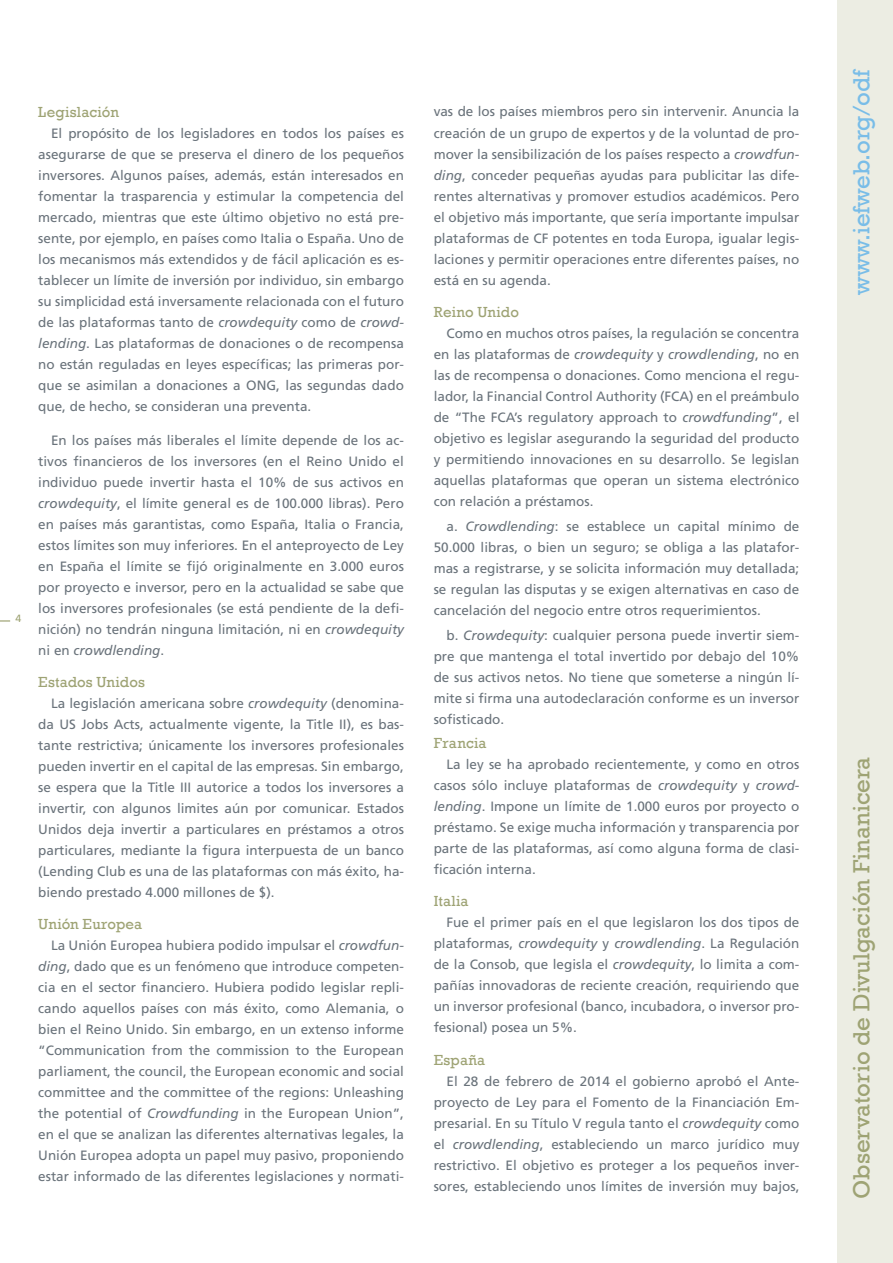
<style>
.page{position:relative;width:893px;height:1263px;background:#fff}
.page>*{position:absolute;margin:0;border:0;box-sizing:border-box;transform-origin:0 0}
.t1{font:24px "Rockwell";color:#9ea374}
.t2{font:24px "Rockwell";color:#79bde8}
.t3{font:15px "Rockwell";letter-spacing:.01em;color:#9ea374}
.t4{font:13.5px/21px "Frutiger";color:#6a737b;text-align:justify}
.t5{font:10.5px "Frutiger";color:#9ea374}
.s1{font-style:italic}
</style>
<div class="page">
<div style="left:838px;top:0;width:55px;height:1263px;background:#ecede3"></div>
<p class="t5" style="left:16px;top:612px;width:7px">4</p>
<p class="t3" style="left:38px;top:103px;width:82px">Legislación</p>
<p class="t4" style="left:38px;top:123px;width:367px;text-indent:13px">El propósito de los legisladores en todos los países es asegurarse de que se preserva el dinero de los pequeños inversores. Algunos países, además, están interesados en fomentar la trasparencia y estimular la competencia del mercado, mientras que este último objetivo no está pre&shy;sente, por ejemplo, en países como Italia o España. Uno de los mecanismos más extendidos y de fácil aplicación es es&shy;tablecer un límite de inversión por individuo, sin embargo su simplicidad está inversamente relacionada con el futuro de las plataformas tanto de <span class="s1">crowdequity</span> como de <span class="s1">crowd&shy;lending</span>. Las plataformas de donaciones o de recompensa no están reguladas en leyes específicas; las primeras por&shy;que se asimilan a donaciones a ONG, las segundas dado que, de hecho, se consideran una preventa.</p>
<p class="t4" style="left:38px;top:429px;width:367px;text-indent:13px">En los países más liberales el límite depende de los ac&shy;tivos financieros de los inversores (en el Reino Unido el individuo puede invertir hasta el 10% de sus activos en <span class="s1">crowdequity</span>, el límite general es de 100.000 libras). Pero en países más garantistas, como España, Italia o Francia, estos límites son muy inferiores. En el anteproyecto de Ley en España el límite se fijó originalmente en 3.000 euros por proyecto e inversor, pero en la actualidad se sabe que los inversores profesionales (se está pendiente de la defi&shy;nición) no tendrán ninguna limitación, ni en <span class="s1">crowdequity </span>ni en <span class="s1">crowdlending</span>.</p>
<p class="t3" style="left:38px;top:673px;width:108px">Estados Unidos</p>
<p class="t4" style="left:38px;top:693px;width:367px;text-indent:13px">La legislación americana sobre <span class="s1">crowdequity</span> (denomina&shy;da US Jobs Acts, actualmente vigente, la Title II), es bas&shy;tante restrictiva; únicamente los inversores profesionales pueden invertir en el capital de las empresas. Sin embargo, se espera que la Title III autorice a todos los inversores a invertir, con algunos limites aún por comunicar. Estados Unidos deja invertir a particulares en préstamos a otros particulares, mediante la figura interpuesta de un banco (Lending Club es una de las plataformas con más éxito, ha&shy;biendo prestado 4.000 millones de $).</p>
<p class="t3" style="left:38px;top:915px;width:105px">Unión Europea</p>
<p class="t4" style="left:38px;top:935px;width:367px;text-indent:13px">La Unión Europea hubiera podido impulsar el <span class="s1">crowdfun&shy;ding</span>, dado que es un fenómeno que introduce competen&shy;cia en el sector financiero. Hubiera podido legislar repli&shy;cando aquellos países con más éxito, como Alemania, o bien el Reino Unido. Sin embargo, en un extenso informe “Communication from the commission to the European parliament, the council, the European economic and social committee and the committee of the regions: Unleashing the potential of <span class="s1">Crowdfunding</span> in the European Union”, en el que se analizan las diferentes alternativas legales, la Unión Europea adopta un papel muy pasivo, proponiendo estar informado de las diferentes legislaciones y normati-</p>
<p class="t4" style="left:434px;top:101px;width:367px">vas de los países miembros pero sin intervenir. Anuncia la creación de un grupo de expertos y de la voluntad de pro&shy;mover la sensibilización de los países respecto a <span class="s1">crowdfun&shy;ding</span>, conceder pequeñas ayudas para publicitar las dife&shy;rentes alternativas y promover estudios académicos. Pero el objetivo más importante, que sería importante impulsar plataformas de CF potentes en toda Europa, igualar legis&shy;laciones y permitir operaciones entre diferentes países, no está en su agenda.</p>
<p class="t3" style="left:434px;top:303px;width:87px">Reino Unido</p>
<p class="t4" style="left:434px;top:323px;width:367px;text-indent:13px">Como en muchos otros países, la regulación se concentra en las plataformas de <span class="s1">crowdequity</span> y <span class="s1">crowdlending</span>, no en las de recompensa o donaciones. Como menciona el regu&shy;lador, la Financial Control Authority (FCA) en el preámbulo de “The FCA’s regulatory approach to <span class="s1">crowdfunding</span>”, el objetivo es legislar asegurando la seguridad del producto y permitiendo innovaciones en su desarrollo. Se legislan aquellas plataformas que operan un sistema electrónico con relación a préstamos.</p>
<p class="t4" style="left:434px;top:516px;width:367px;text-indent:13px">a. <span class="s1">Crowdlending</span>: se establece un capital mínimo de 50.000 libras, o bien un seguro; se obliga a las platafor&shy;mas a registrarse, y se solicita información muy detallada; se regulan las disputas y se exigen alternativas en caso de cancelación del negocio entre otros requerimientos.</p>
<p class="t4" style="left:434px;top:625px;width:367px;text-indent:13px">b. <span class="s1">Crowdequity</span>: cualquier persona puede invertir siem&shy;pre que mantenga el total invertido por debajo del 10% de sus activos netos. No tiene que someterse a ningún lí&shy;mite si firma una autodeclaración conforme es un inversor sofisticado.</p>
<p class="t3" style="left:434px;top:734px;width:54px">Francia</p>
<p class="t4" style="left:434px;top:754px;width:367px;text-indent:13px">La ley se ha aprobado recientemente, y como en otros casos sólo incluye plataformas de <span class="s1">crowdequity</span> y <span class="s1">crowd&shy;lending</span>. Impone un límite de 1.000 euros por proyecto o préstamo. Se exige mucha información y transparencia por parte de las plataformas, así como alguna forma de clasi&shy;ficación interna.</p>
<p class="t3" style="left:434px;top:892px;width:36px">Italia</p>
<p class="t4" style="left:434px;top:912px;width:367px;text-indent:13px">Fue el primer país en el que legislaron los dos tipos de plataformas, <span class="s1">crowdequity</span> y <span class="s1">crowdlending</span>. La Regulación de la Consob, que legisla el <span class="s1">crowdequity</span>, lo limita a com&shy;pañías innovadoras de reciente creación, requiriendo que un inversor profesional (banco, incubadora, o inversor pro&shy;fesional) posea un 5%.</p>
<p class="t3" style="left:434px;top:1051px;width:53px">España</p>
<p class="t4" style="left:434px;top:1070px;width:367px;text-indent:13px">El 28 de febrero de 2014 el gobierno aprobó el Ante&shy;proyecto de Ley para el Fomento de la Financiación Em&shy;presarial. En su Título V regula tanto el <span class="s1">crowdequity</span> como el <span class="s1">crowdlending</span>, estableciendo un marco jurídico muy restrictivo. El objetivo es proteger a los pequeños inver&shy;sores, estableciendo unos límites de inversión muy bajos,</p>
<h1 class="t2" style="left:847px;top:295px;width:228px;rotate:-90deg">www.iefweb.org/odf</h1>
<h1 class="t1" style="left:847px;top:1199px;width:444px;rotate:-90deg">Observatorio de Divulgación Finanicera</h1>
</div>
